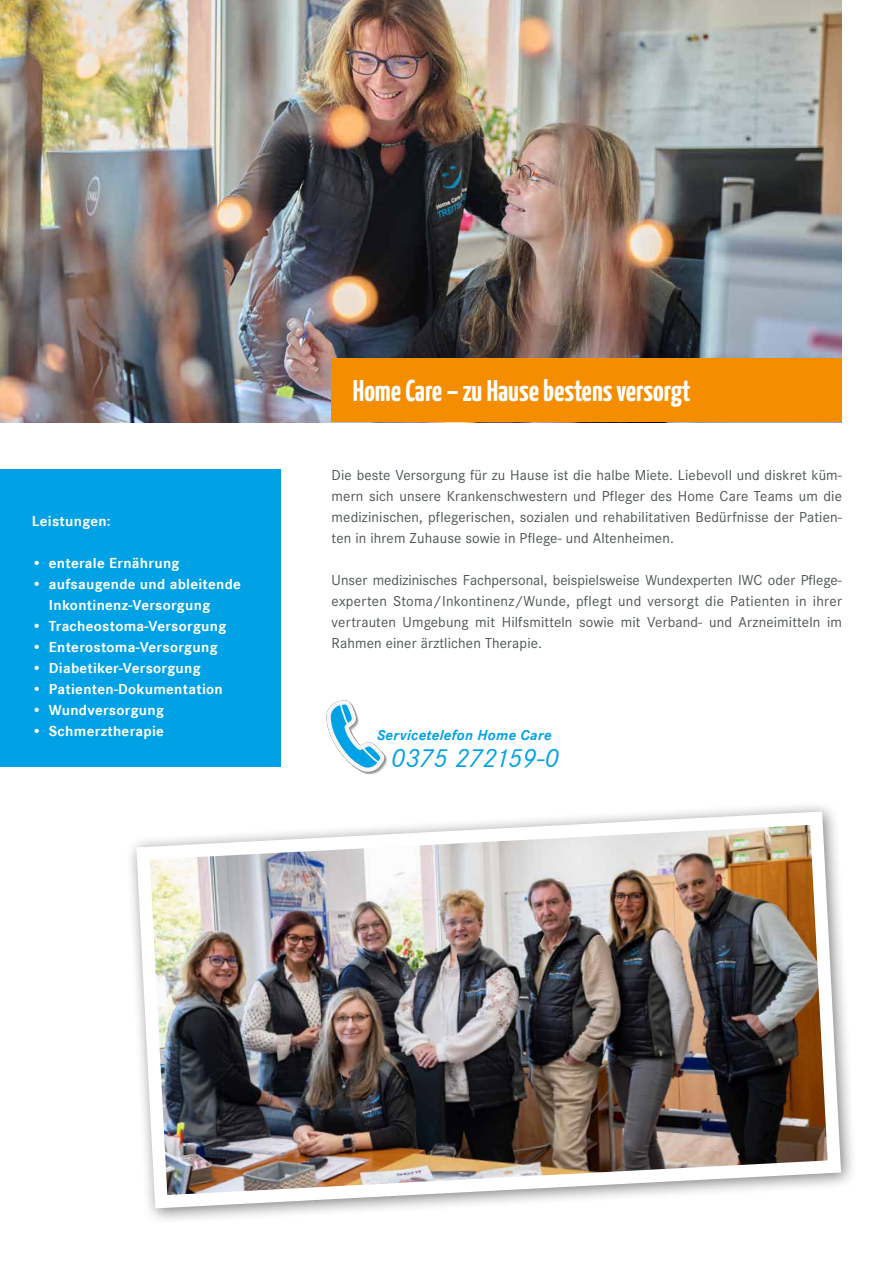
<style>
.page{position:relative;width:893px;height:1263px;background:#fff}
.page>*{position:absolute;margin:0;border:0;box-sizing:border-box;transform-origin:0 0}
.t1{font:700 30px "Yanone Kaffeesatz";color:#fff}
.t2{font:italic 27px "Corporate S";letter-spacing:-.005em;color:#00a1e5}
.t3{font:15px/21px "Corporate S";letter-spacing:.01em;color:#4e5455;text-align:justify}
.t4{font:700 15px/21px "Corporate S";letter-spacing:.02em;color:#fff}
.t5{font:italic 700 15px "Corporate S";letter-spacing:.02em;color:#00a1e5}
</style>
<div class="page">
<div style="left:0;top:469px;width:281px;height:298px;background:#00a1e5"></div>
<img style="left:0;top:0;width:842px;height:422px">
<div style="left:332px;top:358px;width:510px;height:64px;background:#f48e00"></div>
<svg style="left:326px;top:700px;width:61px;height:75px"></svg>
<div style="left:126px;top:801px;width:732px;height:424px;background:#000;opacity:.5"></div>
<svg style="left:136px;top:811px;width:705px;height:397px"></svg>
<img style="left:150px;top:825px;width:678px;height:370px">
<p class="t4" style="left:32px;top:511px;width:80px">Leistungen:</p>
<p class="t4" style="left:32px;top:553px;width:149px">• enterale Ernährung</p>
<p class="t4" style="left:49px;top:574px;width:194px;text-indent:-17px">• aufsaugende und ableitende<br>Inkontinenz-Versorgung</p>
<p class="t4" style="left:32px;top:616px;width:196px">• Tracheostoma-Versorgung</p>
<p class="t4" style="left:32px;top:637px;width:187px">• Enterostoma-Versorgung</p>
<p class="t4" style="left:32px;top:658px;width:170px">• Diabetiker-Versorgung</p>
<p class="t4" style="left:32px;top:679px;width:192px">• Patienten-Dokumentation</p>
<p class="t4" style="left:32px;top:700px;width:134px">• Wundversorgung</p>
<p class="t4" style="left:32px;top:721px;width:134px">• Schmerztherapie</p>
<h1 class="t1" style="left:353px;top:372px;width:339px">Home Care – zu Hause bestens versorgt</h1>
<p class="t3" style="left:332px;top:464px;width:512px">Die beste Versorgung für zu Hause ist die halbe Miete. Liebevoll und diskret küm&shy;mern sich unsere Krankenschwestern und Pfleger des Home Care Teams um die medizinischen, pflegerischen, sozialen und rehabilitativen Bedürfnisse der Patien&shy;ten in ihrem Zuhause sowie in Pflege- und Altenheimen.</p>
<p class="t3" style="left:332px;top:569px;width:512px">Unser medizinisches Fachpersonal, beispielsweise Wundexperten IWC oder Pflege&shy;experten Stoma/Inkontinenz/Wunde, pflegt und versorgt die Patienten in ihrer vertrauten Umgebung mit Hilfsmitteln sowie mit Verband- und Arzneimitteln im Rahmen einer ärztlichen Therapie.</p>
<p class="t5" style="left:377px;top:726px;width:176px">Servicetelefon Home Care</p>
<h2 class="t2" style="left:391px;top:743px;width:169px">0375 272159-0</h2>
</div>
